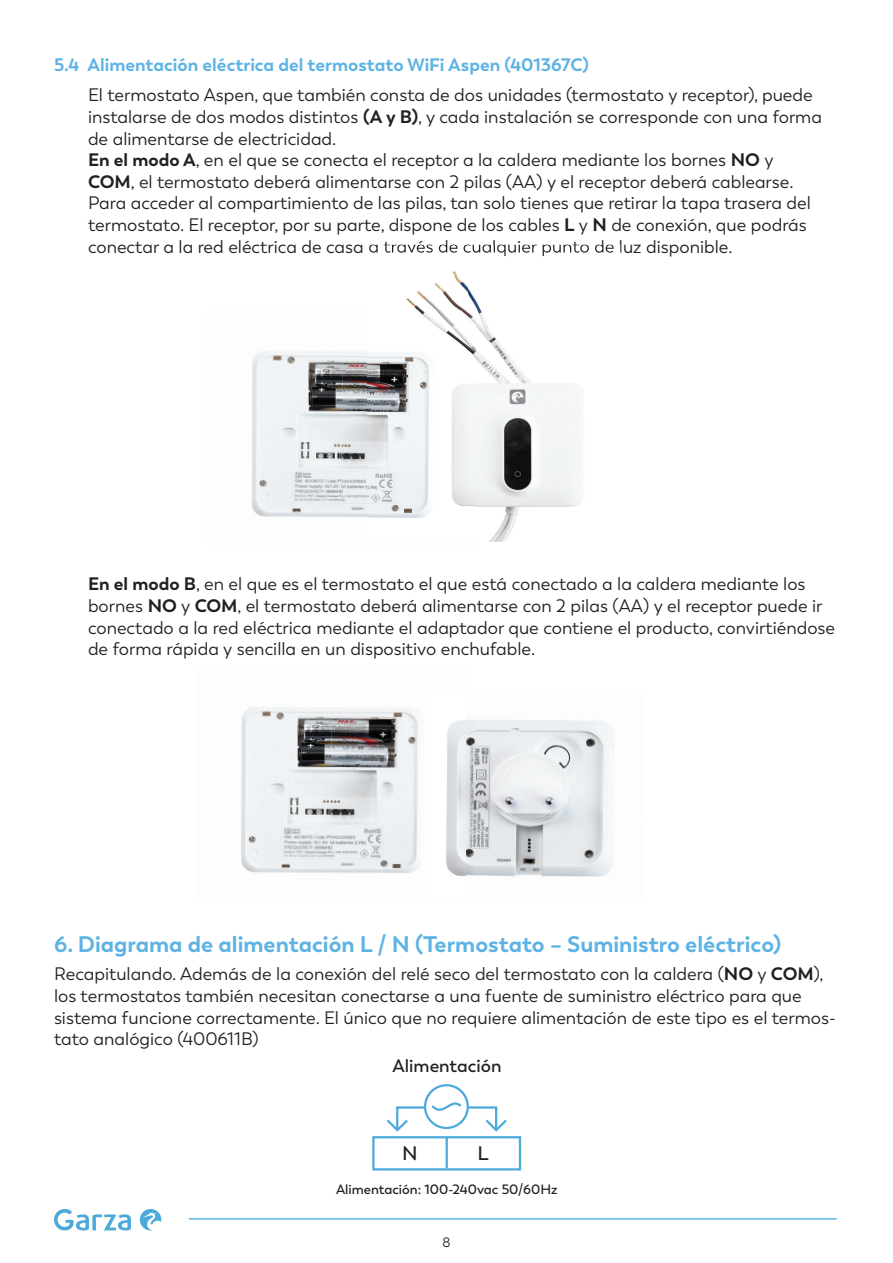
<style>
.page{position:relative;width:893px;height:1263px;background:#fff}
.page>*{position:absolute;margin:0;border:0;box-sizing:border-box;transform-origin:0 0}
.t1{font:700 22.5px "Trenda";color:#5eb3e4}
.t2{font:600 19.5px "Trenda";color:#231f20}
.t3{font:18px/21.6px "Trenda";color:#231f20}
.t4{font:700 18px "Trenda";color:#5eb3e4}
.t5{font:600 18px "Trenda";color:#231f20}
.t6{font:600 13.5px "Trenda";color:#231f20}
.t7{font:13.5px "Trenda";color:#231f20}
.s1{font-weight:700}
</style>
<div class="page">
<hr style="left:189px;top:1218px;width:648px;height:1px;background:#5eb3e4">
<svg style="left:139px;top:1209px;width:23px;height:21px"></svg>
<svg style="left:54px;top:1209px;width:77px;height:21px"></svg>
<img style="left:406px;top:271px;width:62px;height:40px">
<img style="left:468px;top:288px;width:37px;height:63px">
<img style="left:476px;top:351px;width:94px;height:191px">
<img style="left:369px;top:245px;width:245px;height:11px">
<img style="left:252px;top:351px;width:88px;height:53px">
<img style="left:340px;top:351px;width:27px;height:166px">
<img style="left:251px;top:404px;width:91px;height:97px">
<img style="left:251px;top:499px;width:90px;height:18px">
<img style="left:367px;top:311px;width:109px;height:207px">
<img style="left:241px;top:707px;width:90px;height:52px">
<img style="left:331px;top:707px;width:87px;height:52px">
<img style="left:241px;top:759px;width:177px;height:95px">
<img style="left:241px;top:854px;width:179px;height:19px">
<img style="left:465px;top:719px;width:149px;height:96px">
<img style="left:465px;top:815px;width:147px;height:62px">
<img style="left:446px;top:720px;width:19px;height:156px">
<div style="left:372px;top:1136px;width:149px;height:34px;border:2px solid #4caada"></div>
<hr style="left:446px;top:1138px;width:2px;height:30px;background:#4caada">
<div style="left:396px;top:1106px;width:101px;height:25px;border:2px solid #4caada"></div>
<svg style="left:387px;top:1117px;width:23px;height:15px"></svg>
<svg style="left:483px;top:1117px;width:24px;height:15px"></svg>
<div style="left:425px;top:1085px;width:43px;height:43px;background:#fff;border-radius:50%"></div>
<div style="left:424px;top:1084px;width:45px;height:45px;border:2px solid #4caada;border-radius:50%"></div>
<svg style="left:431px;top:1102px;width:31px;height:9px"></svg>
<p class="t4" style="left:54px;top:54px;width:536px">5.4 Alimentación eléctrica del termostato WiFi Aspen (401367C)</p>
<p class="t3" style="left:88px;top:85px;width:735px">El termostato Aspen, que también consta de dos unidades (termostato y receptor), puede instalarse de dos modos distintos <span class="s1">(A y B)</span>, y cada instalación se corresponde con una forma de alimentarse de electricidad.<br><span class="s1">En el modo A</span>, en el que se conecta el receptor a la caldera mediante los bornes <span class="s1">NO</span> y <span class="s1">COM</span>, el termostato deberá alimentarse con 2 pilas (AA) y el receptor deberá cablearse.<br>Para acceder al compartimiento de las pilas, tan solo tienes que retirar la tapa trasera del termostato. El receptor, por su parte, dispone de los cables <span class="s1">L</span> y <span class="s1">N</span> de conexión, que podrás conectar a la red eléctrica de casa a través de cualquier punto de luz disponible.</p>
<p class="t3" style="left:88px;top:574px;width:749px"><span class="s1">En el modo B</span>, en el que es el termostato el que está conectado a la caldera mediante los bornes <span class="s1">NO</span> y <span class="s1">COM</span>, el termostato deberá alimentarse con 2 pilas (AA) y el receptor puede ir conectado a la red eléctrica mediante el adaptador que contiene el producto, convirtiéndose de forma rápida y sencilla en un dispositivo enchufable.</p>
<p class="t1" style="left:54px;top:930px;width:729px">6. Diagrama de alimentación L / N (Termostato – Suministro eléctrico)</p>
<p class="t3" style="left:54px;top:963px;width:783px">Recapitulando. Además de la conexión del relé seco del termostato con la caldera (<span class="s1">NO</span> y <span class="s1">COM</span>), los termostatos también necesitan conectarse a una fuente de suministro eléctrico para que sistema funcione correctamente. El único que no requiere alimentación de este tipo es el termos&shy;tato analógico (400611B)</p>
<p class="t5" style="left:393px;top:1055px;width:110px">Alimentación</p>
<p class="t2" style="left:402px;top:1141px;width:17px">N</p>
<p class="t2" style="left:478px;top:1141px;width:13px">L</p>
<p class="t6" style="left:336px;top:1181px;width:223px">Alimentación: 100-240vac 50/60Hz</p>
<p class="t7" style="left:442px;top:1234px;width:10px">8</p>
</div>
